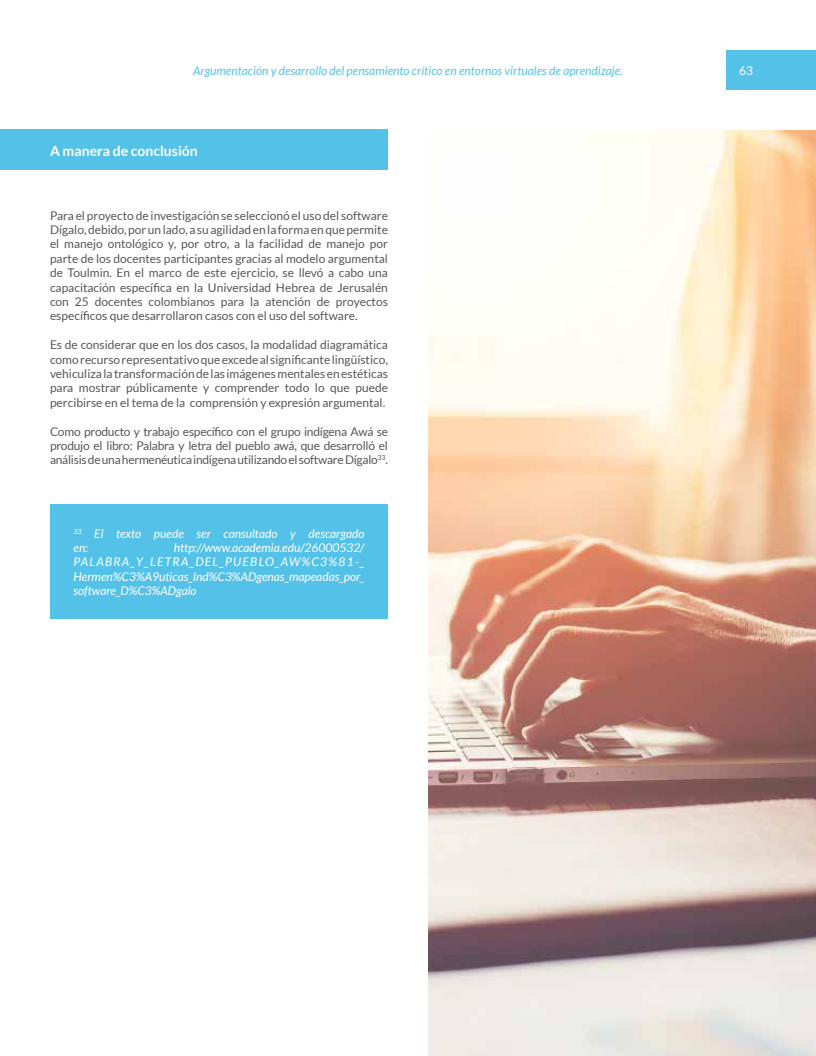
<style>
.page{position:relative;width:816px;height:1056px;background:#fff}
.page>*{position:absolute;margin:0;border:0;box-sizing:border-box;transform-origin:0 0}
.t1{font:700 14px "Lato";color:#fff}
.t2{font:12px/14.4px "Lato";color:#575756;text-align:justify}
.t3{font:italic 12px/14.4px "Lato";color:#fff}
.t4{font:italic 12px "Lato";color:#54c2e7}
.t5{font:12px "Lato";color:#fff}
</style>
<div class="page">
<div style="left:726px;top:50px;width:90px;height:40px;background:#54c2e7"></div>
<div style="left:0;top:130px;width:388px;height:40px;background:#54c2e7"></div>
<img style="left:428px;top:130px;width:388px;height:926px">
<div style="left:50px;top:504px;width:338px;height:115px;background:#54c2e8"></div>
<p class="t4" style="left:193px;top:64px;width:431px">Argumentación y desarrollo del pensamiento crítico en entornos virtuales de aprendizaje.</p>
<p class="t5" style="left:739px;top:64px;width:15px">63</p>
<p class="t1" style="left:50px;top:143px;width:149px">A manera de conclusión</p>
<p class="t2" style="left:50px;top:208px;width:340px">Para el proyecto de investigación se seleccionó el uso del software Dígalo, debido, por un lado, a su agilidad en la forma en que permite el manejo ontológico y, por otro, a la facilidad de manejo por parte de los docentes participantes gracias al modelo argumental de Toulmin. En el marco de este ejercicio, se llevó a cabo una capacitación específica en la Universidad Hebrea de Jerusalén con 25 docentes colombianos para la atención de proyectos específicos que desarrollaron casos con el uso del software.</p>
<p class="t2" style="left:50px;top:338px;width:340px">Es de considerar que en los dos casos, la modalidad diagramática como recurso representativo que excede al significante lingüístico, vehiculiza la transformación de las imágenes mentales en estéticas para mostrar públicamente y comprender todo lo que puede percibirse en el tema de la comprensión y expresión argumental.</p>
<p class="t2" style="left:50px;top:424px;width:340px">Como producto y trabajo específico con el grupo indígena Awá se produjo el libro: Palabra y letra del pueblo awá, que desarrolló el análisis de una hermenéutica indígena utilizando el software Dígalo<sup>33</sup>.</p>
<p class="t3" style="left:74px;top:526px;width:292px"><sup>33</sup> El texto puede ser consultado y descargado en:</p>
<p class="t3" style="left:74px;top:541px;width:293px;text-align:justify;text-indent:100px">http://www.academia.edu/26000532/ PALABRA_Y_LETRA_DEL_PUEBLO_AW%C3%81-_ Hermen%C3%A9uticas_Ind%C3%ADgenas_mapeadas_por_ software_D%C3%ADgalo</p>
</div>
